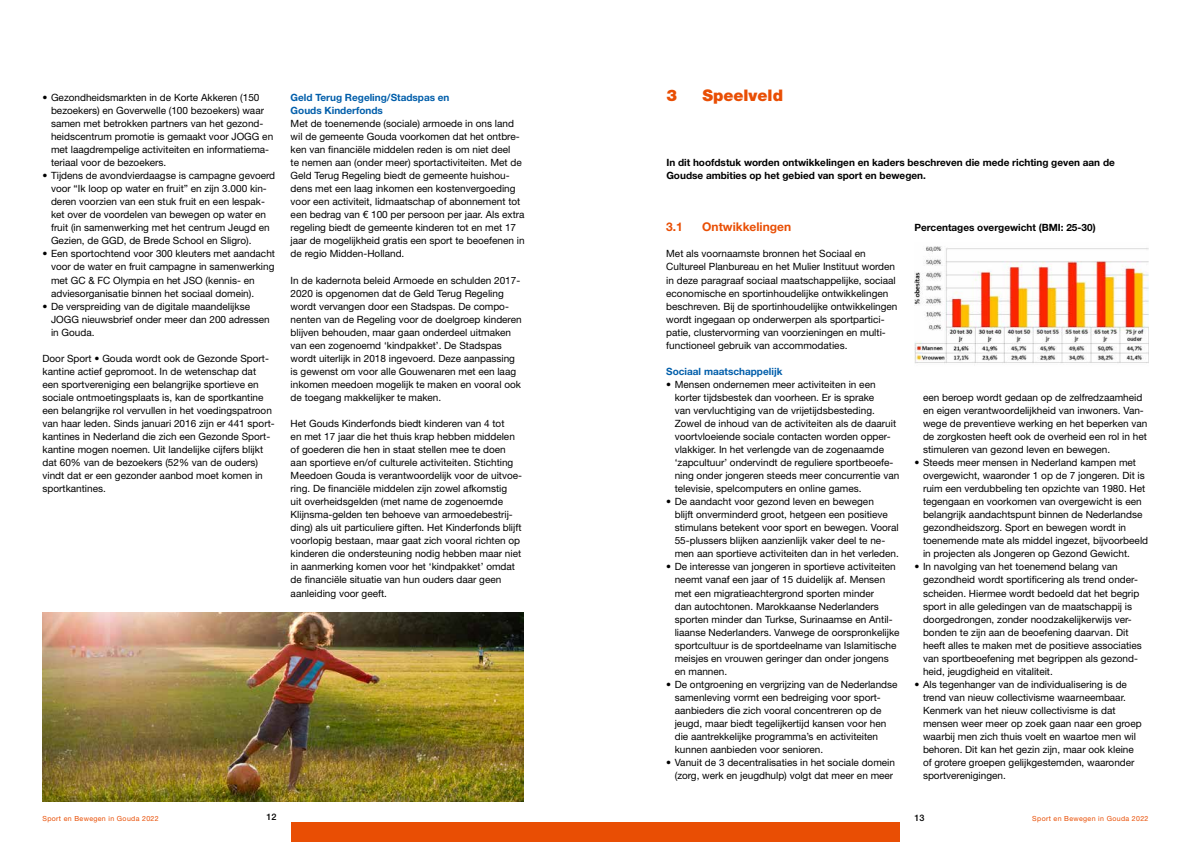
<style>
.page{position:relative;width:1191px;height:842px;background:#fff}
.page>*{position:absolute;margin:0;border:0;box-sizing:border-box;transform-origin:0 0}
.t1{font:900 16px "Helvetica Neue LT Std";color:#e94e04}
.t2{font:700 12px "Helvetica Neue LT Std";color:#e94e04}
.t3{font:10px/13px "Helvetica Neue LT Std";color:#000}
.t4{font:700 10px/13px "Helvetica Neue LT Std";color:#000}
.t5{font:700 10px/13px "Helvetica Neue LT Std";color:#005eaa}
.t6{font:500 9px "Helvetica Neue LT Std";color:#000}
.t7{font:7px "Helvetica Neue LT Std";letter-spacing:.05em;color:#e94e04}
</style>
<div class="page">
<div style="left:291px;top:822px;width:304px;height:20px;background:#e94e04"></div>
<div style="left:595px;top:822px;width:305px;height:20px;background:#e94e04"></div>
<img style="left:43px;top:612px;width:481px;height:189px">
<img style="left:914px;top:246px;width:234px;height:118px">
<p class="t3" style="left:51px;top:91px;width:224px;text-indent:-8px">• Gezondheidsmarkten in de Korte Akkeren (150 bezoekers) en Goverwelle (100 bezoekers) waar samen met betrokken partners van het gezond&shy;heidscentrum promotie is gemaakt voor JOGG en met laagdrempelige activiteiten en informatiema&shy;teriaal voor de bezoekers.</p>
<p class="t3" style="left:51px;top:169px;width:226px;text-indent:-8px">• Tijdens de avondvierdaagse is campagne gevoerd voor “Ik loop op water en fruit” en zijn 3.000 kin&shy;deren voorzien van een stuk fruit en een lespak&shy;ket over de voordelen van bewegen op water en fruit (in samenwerking met het centrum Jeugd en Gezien, de GGD, de Brede School en Sligro).</p>
<p class="t3" style="left:51px;top:247px;width:225px;text-indent:-8px">• Een sportochtend voor 300 kleuters met aandacht voor de water en fruit campagne in samenwerking met GC &amp; FC Olympia en het JSO (kennis- en adviesorganisatie binnen het sociaal domein).</p>
<p class="t3" style="left:51px;top:299px;width:220px;text-indent:-8px">• De verspreiding van de digitale maandelijkse<br>JOGG nieuwsbrief onder meer dan 200 adressen in Gouda.</p>
<p class="t3" style="left:43px;top:352px;width:233px">Door Sport • Gouda wordt ook de Gezonde Sport&shy;kantine actief gepromoot. In de wetenschap dat een sportvereniging een belangrijke sportieve en sociale ontmoetingsplaats is, kan de sportkantine een belangrijke rol vervullen in het voedingspatroon van haar leden. Sinds januari 2016 zijn er 441 sport&shy;kantines in Nederland die zich een Gezonde Sport&shy;kantine mogen noemen. Uit landelijke cijfers blijkt dat 60% van de bezoekers (52% van de ouders) vindt dat er een gezonder aanbod moet komen in sportkantines.</p>
<p class="t5" style="left:291px;top:91px;width:160px">Geld Terug Regeling/Stadspas en<br>Gouds Kinderfonds</p>
<p class="t3" style="left:291px;top:117px;width:235px">Met de toenemende (sociale) armoede in ons land wil de gemeente Gouda voorkomen dat het ontbre&shy;ken van financiële middelen reden is om niet deel<br>te nemen aan (onder meer) sportactiviteiten. Met de Geld Terug Regeling biedt de gemeente huishou&shy;dens met een laag inkomen een kostenvergoeding voor een activiteit, lidmaatschap of abonnement tot een bedrag van € 100 per persoon per jaar. Als extra regeling biedt de gemeente kinderen tot en met 17 jaar de mogelijkheid gratis een sport te beoefenen in de regio Midden-Holland.</p>
<p class="t3" style="left:291px;top:273px;width:232px">In de kadernota beleid Armoede en schulden 2017- 2020 is opgenomen dat de Geld Terug Regeling wordt vervangen door een Stadspas. De compo&shy;nenten van de Regeling voor de doelgroep kinderen blijven behouden, maar gaan onderdeel uitmaken van een zogenoemd ‘kindpakket’. De Stadspas wordt uiterlijk in 2018 ingevoerd. Deze aanpassing is gewenst om voor alle Gouwenaren met een laag inkomen meedoen mogelijk te maken en vooral ook de toegang makkelijker te maken.</p>
<p class="t3" style="left:291px;top:417px;width:233px">Het Gouds Kinderfonds biedt kinderen van 4 tot<br>en met 17 jaar die het thuis krap hebben middelen of goederen die hen in staat stellen mee te doen aan sportieve en/of culturele activiteiten. Stichting Meedoen Gouda is verantwoordelijk voor de uitvoe&shy;ring. De financiële middelen zijn zowel afkomstig<br>uit overheidsgelden (met name de zogenoemde Klijnsma-gelden ten behoeve van armoedebestrij&shy;ding) als uit particuliere giften. Het Kinderfonds blijft voorlopig bestaan, maar gaat zich vooral richten op kinderen die ondersteuning nodig hebben maar niet in aanmerking komen voor het ‘kindpakket’ omdat de financiële situatie van hun ouders daar geen aanleiding voor geeft.</p>
<h1 class="t1" style="left:666px;top:86px;width:12px">3</h1>
<h1 class="t1" style="left:702px;top:86px;width:82px">Speelveld</h1>
<p class="t4" style="left:666px;top:156px;width:450px">In dit hoofdstuk worden ontwikkelingen en kaders beschreven die mede richting geven aan de<br>Goudse ambities op het gebied van sport en bewegen.</p>
<p class="t2" style="left:666px;top:220px;width:18px">3.1</p>
<p class="t2" style="left:702px;top:220px;width:90px">Ontwikkelingen</p>
<p class="t3" style="left:666px;top:247px;width:233px">Met als voornaamste bronnen het Sociaal en Cultureel Planbureau en het Mulier Instituut worden in deze paragraaf sociaal maatschappelijke, sociaal economische en sportinhoudelijke ontwikkelingen beschreven. Bij de sportinhoudelijke ontwikkelingen wordt ingegaan op onderwerpen als sportpartici&shy;patie, clustervorming van voorzieningen en multi&shy;functioneel gebruik van accommodaties.</p>
<p class="t5" style="left:666px;top:364px;width:118px">Sociaal maatschappelijk</p>
<p class="t3" style="left:674px;top:378px;width:226px;text-indent:-8px">• Mensen ondernemen meer activiteiten in een korter tijdsbestek dan voorheen. Er is sprake<br>van vervluchtiging van de vrijetijdsbesteding.<br>Zowel de inhoud van de activiteiten als de daaruit voortvloeiende sociale contacten worden opper&shy;vlakkiger. In het verlengde van de zogenaamde ‘zapcultuur’ ondervindt de reguliere sportbeoefe&shy;ning onder jongeren steeds meer concurrentie van televisie, spelcomputers en online games.</p>
<p class="t3" style="left:674px;top:495px;width:226px;text-indent:-8px">• De aandacht voor gezond leven en bewegen<br>blijft onverminderd groot, hetgeen een positieve stimulans betekent voor sport en bewegen. Vooral 55-plussers blijken aanzienlijk vaker deel te ne&shy;men aan sportieve activiteiten dan in het verleden.</p>
<p class="t3" style="left:674px;top:560px;width:226px;text-indent:-8px">• De interesse van jongeren in sportieve activiteiten neemt vanaf een jaar of 15 duidelijk af. Mensen met een migratieachtergrond sporten minder<br>dan autochtonen. Marokkaanse Nederlanders sporten minder dan Turkse, Surinaamse en Antil&shy;liaanse Nederlanders. Vanwege de oorspronkelijke sportcultuur is de sportdeelname van Islamitische meisjes en vrouwen geringer dan onder jongens en mannen.</p>
<p class="t3" style="left:674px;top:678px;width:224px;text-indent:-8px">• De ontgroening en vergrijzing van de Nederlandse samenleving vormt een bedreiging voor sport&shy;aanbieders die zich vooral concentreren op de jeugd, maar biedt tegelijkertijd kansen voor hen die aantrekkelijke programma’s en activiteiten kunnen aanbieden voor senioren.</p>
<p class="t3" style="left:666px;top:756px;width:230px;text-align:right">• Vanuit de 3 decentralisaties in het sociale domein (zorg, werk en jeugdhulp) volgt dat meer en meer</p>
<p class="t4" style="left:914px;top:221px;width:183px">Percentages overgewicht (BMI: 25-30)</p>
<p class="t3" style="left:923px;top:391px;width:226px">een beroep wordt gedaan op de zelfredzaamheid en eigen verantwoordelijkheid van inwoners. Van&shy;wege de preventieve werking en het beperken van de zorgkosten heeft ook de overheid een rol in het stimuleren van gezond leven en bewegen.</p>
<p class="t3" style="left:923px;top:456px;width:227px;text-indent:-8px">• Steeds meer mensen in Nederland kampen met overgewicht, waaronder 1 op de 7 jongeren. Dit is ruim een verdubbeling ten opzichte van 1980. Het tegengaan en voorkomen van overgewicht is een belangrijk aandachtspunt binnen de Nederlandse gezondheidszorg. Sport en bewegen wordt in toenemende mate als middel ingezet, bijvoorbeeld in projecten als Jongeren op Gezond Gewicht.</p>
<p class="t3" style="left:923px;top:560px;width:220px;text-indent:-8px">• In navolging van het toenemend belang van gezondheid wordt sportificering als trend onder&shy;scheiden. Hiermee wordt bedoeld dat het begrip sport in alle geledingen van de maatschappij is doorgedrongen, zonder noodzakelijkerwijs ver&shy;bonden te zijn aan de beoefening daarvan. Dit heeft alles te maken met de positieve associaties van sportbeoefening met begrippen als gezond&shy;heid, jeugdigheid en vitaliteit.</p>
<p class="t3" style="left:923px;top:678px;width:220px;text-indent:-8px">• Als tegenhanger van de individualisering is de trend van nieuw collectivisme waarneembaar.<br>Kenmerk van het nieuw collectivisme is dat mensen weer meer op zoek gaan naar een groep waarbij men zich thuis voelt en waartoe men wil behoren. Dit kan het gezin zijn, maar ook kleine of grotere groepen gelijkgestemden, waaronder sportverenigingen.</p>
<p class="t7" style="left:43px;top:815px;width:118px">Sport en Bewegen in Gouda 2022</p>
<p class="t6" style="left:266px;top:812px;width:12px">12</p>
<p class="t6" style="left:914px;top:812px;width:12px">13</p>
<p class="t7" style="left:1032px;top:815px;width:118px">Sport en Bewegen in Gouda 2022</p>
</div>
